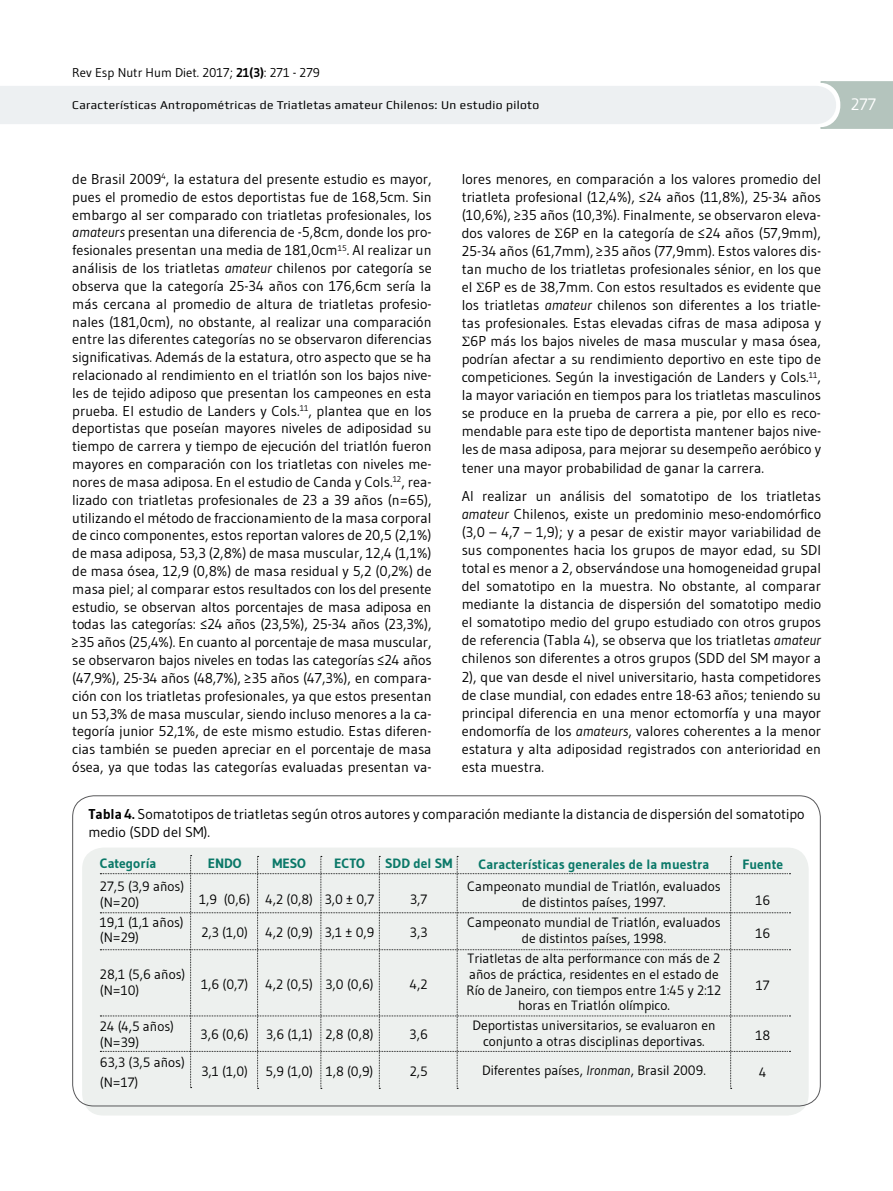
<style>
.page{position:relative;width:893px;height:1191px;background:#fff}
.page>*{position:absolute;margin:0;border:0;box-sizing:border-box;transform-origin:0 0}
.t1{font:16.5px "Gudea";color:#fff}
.t2{font:14.25px/17.9px "Gudea";color:#000;text-align:justify}
.t3{font:13.5px/15.8px "Gudea";color:#000}
.t4{font:700 13.5px "Gudea";color:#0a7868}
.t5{font:12.75px "Gudea";color:#000}
.t6{font:12px "Play";letter-spacing:.03em;color:#000}
.s1{font-weight:700}
.s2{font-style:italic}
.s3{font-family:"Minion Pro"}
</style>
<div class="page">
<svg style="left:0;top:81px;width:893px;height:48px"></svg>
<div style="left:82px;top:847px;width:727px;height:268px;background:#edf0ee;border-radius:21px"></div>
<svg style="left:100px;top:855px;width:690px;height:234px"></svg>
<p class="t5" style="left:72px;top:65px;width:249px">Rev Esp Nutr Hum Diet. 2017; <span class="s1">21(3)</span>: 271 - 279</p>
<p class="t6" style="left:72px;top:98px;width:468px">Características Antropométricas de Triatletas amateur Chilenos: Un estudio piloto</p>
<p class="t1" style="left:851px;top:94px;width:27px">277</p>
<p class="t2" style="left:72px;top:170px;width:361px">de Brasil 2009<sup>4</sup>, la estatura del presente estudio es mayor, pues el promedio de estos deportistas fue de 168,5cm. Sin embargo al ser comparado con triatletas profesionales, los <span class="s2">amateurs</span> presentan una diferencia de -5,8cm, donde los pro&shy;fesionales presentan una media de 181,0cm<sup>15</sup>. Al realizar un análisis de los triatletas <span class="s2">amateur</span> chilenos por categoría se observa que la categoría 25-34 años con 176,6cm sería la más cercana al promedio de altura de triatletas profesio&shy;nales (181,0cm), no obstante, al realizar una comparación entre las diferentes categorías no se observaron diferencias significativas. Además de la estatura, otro aspecto que se ha relacionado al rendimiento en el triatlón son los bajos nive&shy;les de tejido adiposo que presentan los campeones en esta prueba. El estudio de Landers y Cols.<sup>11</sup>, plantea que en los deportistas que poseían mayores niveles de adiposidad su tiempo de carrera y tiempo de ejecución del triatlón fueron mayores en comparación con los triatletas con niveles me&shy;nores de masa adiposa. En el estudio de Canda y Cols.<sup>12</sup>, rea&shy;lizado con triatletas profesionales de 23 a 39 años (n=65), utilizando el método de fraccionamiento de la masa corporal de cinco componentes, estos reportan valores de 20,5 (2,1%) de masa adiposa, 53,3 (2,8%) de masa muscular, 12,4 (1,1%) de masa ósea, 12,9 (0,8%) de masa residual y 5,2 (0,2%) de masa piel; al comparar estos resultados con los del presente estudio, se observan altos porcentajes de masa adiposa en todas las categorías: ≤24 años (23,5%), 25-34 años (23,3%), ≥35 años (25,4%). En cuanto al porcentaje de masa muscular, se observaron bajos niveles en todas las categorías ≤24 años (47,9%), 25-34 años (48,7%), ≥35 años (47,3%), en compara&shy;ción con los triatletas profesionales, ya que estos presentan un 53,3% de masa muscular, siendo incluso menores a la ca&shy;tegoría junior 52,1%, de este mismo estudio. Estas diferen&shy;cias también se pueden apreciar en el porcentaje de masa ósea, ya que todas las categorías evaluadas presentan va-</p>
<p class="t2" style="left:462px;top:170px;width:361px">lores menores, en comparación a los valores promedio del triatleta profesional (12,4%), ≤24 años (11,8%), 25-34 años (10,6%), ≥35 años (10,3%). Finalmente, se observaron eleva&shy;dos valores de <span class="s3">Σ</span>6P en la categoría de ≤24 años (57,9mm), 25-34 años (61,7mm), ≥35 años (77,9mm). Estos valores dis&shy;tan mucho de los triatletas profesionales sénior, en los que el <span class="s3">Σ</span>6P es de 38,7mm. Con estos resultados es evidente que los triatletas <span class="s2">amateur</span> chilenos son diferentes a los triatle&shy;tas profesionales. Estas elevadas cifras de masa adiposa y <span class="s3">Σ</span>6P más los bajos niveles de masa muscular y masa ósea, podrían afectar a su rendimiento deportivo en este tipo de competiciones. Según la investigación de Landers y Cols.<sup>11</sup>, la mayor variación en tiempos para los triatletas masculinos se produce en la prueba de carrera a pie, por ello es reco&shy;mendable para este tipo de deportista mantener bajos nive&shy;les de masa adiposa, para mejorar su desempeño aeróbico y tener una mayor probabilidad de ganar la carrera.</p>
<p class="t2" style="left:462px;top:487px;width:361px">Al realizar un análisis del somatotipo de los triatletas <span class="s2">amateur</span> Chilenos, existe un predominio meso-endomórfico (3,0 – 4,7 – 1,9); y a pesar de existir mayor variabilidad de sus componentes hacia los grupos de mayor edad, su SDI total es menor a 2, observándose una homogeneidad grupal del somatotipo en la muestra. No obstante, al comparar mediante la distancia de dispersión del somatotipo medio el somatotipo medio del grupo estudiado con otros grupos de referencia (Tabla 4), se observa que los triatletas <span class="s2">amateur </span>chilenos son diferentes a otros grupos (SDD del SM mayor a 2), que van desde el nivel universitario, hasta competidores de clase mundial, con edades entre 18-63 años; teniendo su principal diferencia en una menor ectomorfía y una mayor endomorfía de los <span class="s2">amateurs</span>, valores coherentes a la menor estatura y alta adiposidad registrados con anterioridad en esta muestra.</p>
<p class="t2" style="left:88px;top:805px;width:717px;line-height:17.1px"><span class="s1">Tabla 4.</span> Somatotipos de triatletas según otros autores y comparación mediante la distancia de dispersión del somatotipo medio (SDD del SM).</p>
<p class="t4" style="left:100px;top:855px;width:58px">Categoría</p>
<p class="t4" style="left:479px;top:856px;width:232px">Características generales de la muestra</p>
<p class="t3" style="left:467px;top:878px;width:255px;text-align:center">Campeonato mundial de Triatlón, evaluados de distintos países, 1997.</p>
<p class="t3" style="left:467px;top:914px;width:255px;text-align:center">Campeonato mundial de Triatlón, evaluados de distintos países, 1998.</p>
<p class="t3" style="left:467px;top:950px;width:256px;text-align:center">Triatletas de alta performance con más de 2 años de práctica, residentes en el estado de Río de Janeiro, con tiempos entre 1:45 y 2:12 horas en Triatlón olímpico.</p>
<p class="t3" style="left:472px;top:1017px;width:245px;text-align:center">Deportistas universitarios, se evaluaron en conjunto a otras disciplinas deportivas.</p>
<p class="t3" style="left:482px;top:1061px;width:225px">Diferentes países, <span class="s2">Ironman</span>, Brasil 2009.</p>
<p class="t4" style="left:208px;top:855px;width:35px">ENDO</p>
<p class="t4" style="left:273px;top:855px;width:35px">MESO</p>
<p class="t4" style="left:334px;top:855px;width:32px">ECTO</p>
<p class="t4" style="left:385px;top:855px;width:69px">SDD del SM</p>
<p class="t3" style="left:199px;top:891px;width:53px">1,9 (0,6)</p>
<p class="t3" style="left:201px;top:924px;width:48px">2,3 (1,0)</p>
<p class="t3" style="left:201px;top:976px;width:49px">1,6 (0,7)</p>
<p class="t3" style="left:201px;top:1026px;width:50px">3,6 (0,6)</p>
<p class="t3" style="left:201px;top:1063px;width:48px">3,1 (1,0)</p>
<p class="t3" style="left:100px;top:878px;width:86px">27,5 (3,9 años) (N=20)</p>
<p class="t3" style="left:100px;top:914px;width:85px">19,1 (1,1 años) (N=29)</p>
<p class="t3" style="left:100px;top:966px;width:87px">28,1 (5,6 años) (N=10)</p>
<p class="t3" style="left:100px;top:1018px;width:76px">24 (4,5 años) (N=39)</p>
<p class="t3" style="left:100px;top:1051px;width:86px;line-height:20px">63,3 (3,5 años) (N=17)</p>
<p class="t3" style="left:265px;top:891px;width:49px">4,2 (0,8)</p>
<p class="t3" style="left:266px;top:924px;width:49px">4,2 (0,9)</p>
<p class="t3" style="left:266px;top:976px;width:49px">4,2 (0,5)</p>
<p class="t3" style="left:266px;top:1026px;width:48px">3,6 (1,1)</p>
<p class="t3" style="left:266px;top:1063px;width:49px">5,9 (1,0)</p>
<p class="t3" style="left:325px;top:891px;width:51px">3,0 ± 0,7</p>
<p class="t3" style="left:325px;top:924px;width:51px">3,1 ± 0,9</p>
<p class="t3" style="left:325px;top:976px;width:50px">3,0 (0,6)</p>
<p class="t3" style="left:326px;top:1026px;width:50px">2,8 (0,8)</p>
<p class="t3" style="left:326px;top:1063px;width:49px">1,8 (0,9)</p>
<p class="t3" style="left:410px;top:891px;width:19px">3,7</p>
<p class="t3" style="left:410px;top:924px;width:19px">3,3</p>
<p class="t3" style="left:410px;top:976px;width:19px">4,2</p>
<p class="t3" style="left:410px;top:1026px;width:20px">3,6</p>
<p class="t3" style="left:410px;top:1063px;width:19px">2,5</p>
<p class="t4" style="left:742px;top:856px;width:42px">Fuente</p>
<p class="t3" style="left:755px;top:892px;width:16px">16</p>
<p class="t3" style="left:755px;top:925px;width:16px">16</p>
<p class="t3" style="left:756px;top:977px;width:15px">17</p>
<p class="t3" style="left:755px;top:1026px;width:16px">18</p>
<p class="t3" style="left:759px;top:1063px;width:9px">4</p>
</div>
